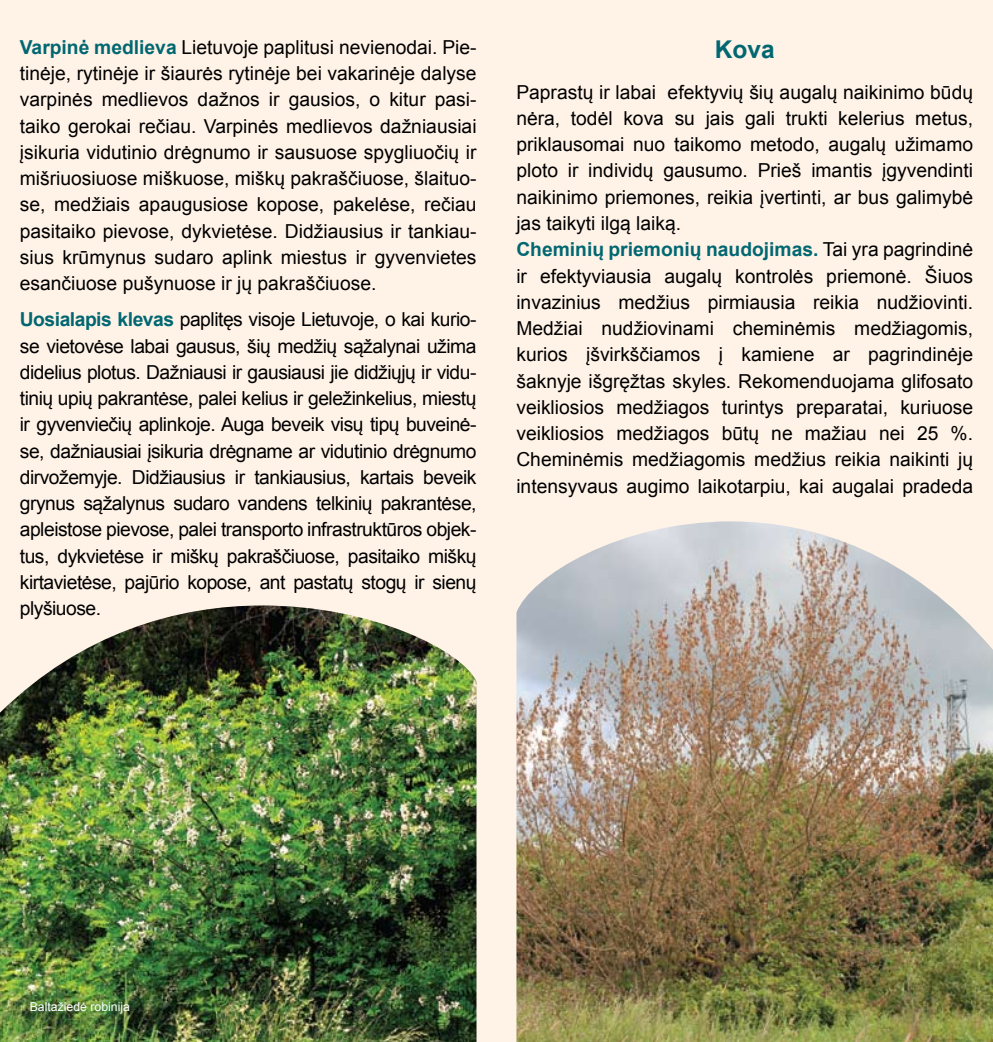
<style>
.page{position:relative;width:993px;height:1042px;background:#fff}
.page>*{position:absolute;margin:0;border:0;box-sizing:border-box;transform-origin:0 0}
.t1{font:700 24.5px "Arial";color:#006771}
.t2{font:19.25px/26.2px "Arial";color:#000;text-align:justify}
.t3{font:12.25px "Arial";color:#fff}
.s1{font-weight:700;color:#006771}
</style>
<div class="page">
<div style="left:0;top:0;width:496px;height:1042px;background:#fff3e8"></div>
<div style="left:496px;top:0;width:496px;height:1042px;background:#fff3e8"></div>
<img style="left:516px;top:521px;width:476px;height:521px">
<img style="left:0;top:605px;width:476px;height:437px">
<p class="t2" style="left:20px;top:34px;width:458px"><span class="s1">Varpinė medlieva</span> Lietuvoje paplitusi nevienodai. Pie&shy;tinėje, rytinėje ir šiaurės rytinėje bei vakarinėje dalyse varpinės medlievos dažnos ir gausios, o kitur pasi&shy;taiko gerokai rečiau. Varpinės medlievos dažniausiai įsikuria vidutinio drėgnumo ir sausuose spygliuočių ir mišriuosiuose miškuose, miškų pakraščiuose, šlaituo&shy;se, medžiais apaugusiose kopose, pakelėse, rečiau pasitaiko pievose, dykvietėse. Didžiausius ir tankiau&shy;sius krūmynus sudaro aplink miestus ir gyvenvietes esančiuose pušynuose ir jų pakraščiuose.</p>
<p class="t2" style="left:20px;top:307px;width:458px"><span class="s1">Uosialapis klevas</span> paplitęs visoje Lietuvoje, o kai kurio&shy;se vietovėse labai gausus, šių medžių sąžalynai užima didelius plotus. Dažniausi ir gausiausi jie didžiųjų ir vidu&shy;tinių upių pakrantėse, palei kelius ir geležinkelius, miestų ir gyvenviečių aplinkoje. Auga beveik visų tipų buveinė&shy;se, dažniausiai įsikuria drėgname ar vidutinio drėgnumo dirvožemyje. Didžiausius ir tankiausius, kartais beveik grynus sąžalynus sudaro vandens telkinių pakrantėse, apleistose pievose, palei transporto infrastruktūros objek&shy;tus, dykvietėse ir miškų pakraščiuose, pasitaiko miškų kirtavietėse, pajūrio kopose, ant pastatų stogų ir sienų plyšiuose.</p>
<p class="t1" style="left:714px;top:33px;width:61px">Kova</p>
<p class="t2" style="left:516px;top:79px;width:458px;text-align:left">Paprastų ir labai efektyvių šių augalų naikinimo būdų nėra, todėl kova su jais gali trukti kelerius metus, priklausomai nuo taikomo metodo, augalų užimamo ploto ir individų gausumo. Prieš imantis įgyvendinti naikinimo priemones, reikia įvertinti, ar bus galimybė jas taikyti ilgą laiką.<br><span class="s1">Cheminių priemonių naudojimas.</span> Tai yra pagrindinė ir efektyviausia augalų kontrolės priemonė. Šiuos invazinius medžius pirmiausia reikia nudžiovinti.<br>Medžiai nudžiovinami cheminėmis medžiagomis, kurios įšvirkščiamos į kamiene ar pagrindinėje šaknyje išgręžtas skyles. Rekomenduojama glifosato veikliosios medžiagos turintys preparatai, kuriuose veikliosios medžiagos būtų ne mažiau nei 25 %.<br>Cheminėmis medžiagomis medžius reikia naikinti jų intensyvaus augimo laikotarpiu, kai augalai pradeda</p>
<p class="t3" style="left:30px;top:999px;width:102px">Baltažiedė robinija</p>
</div>
